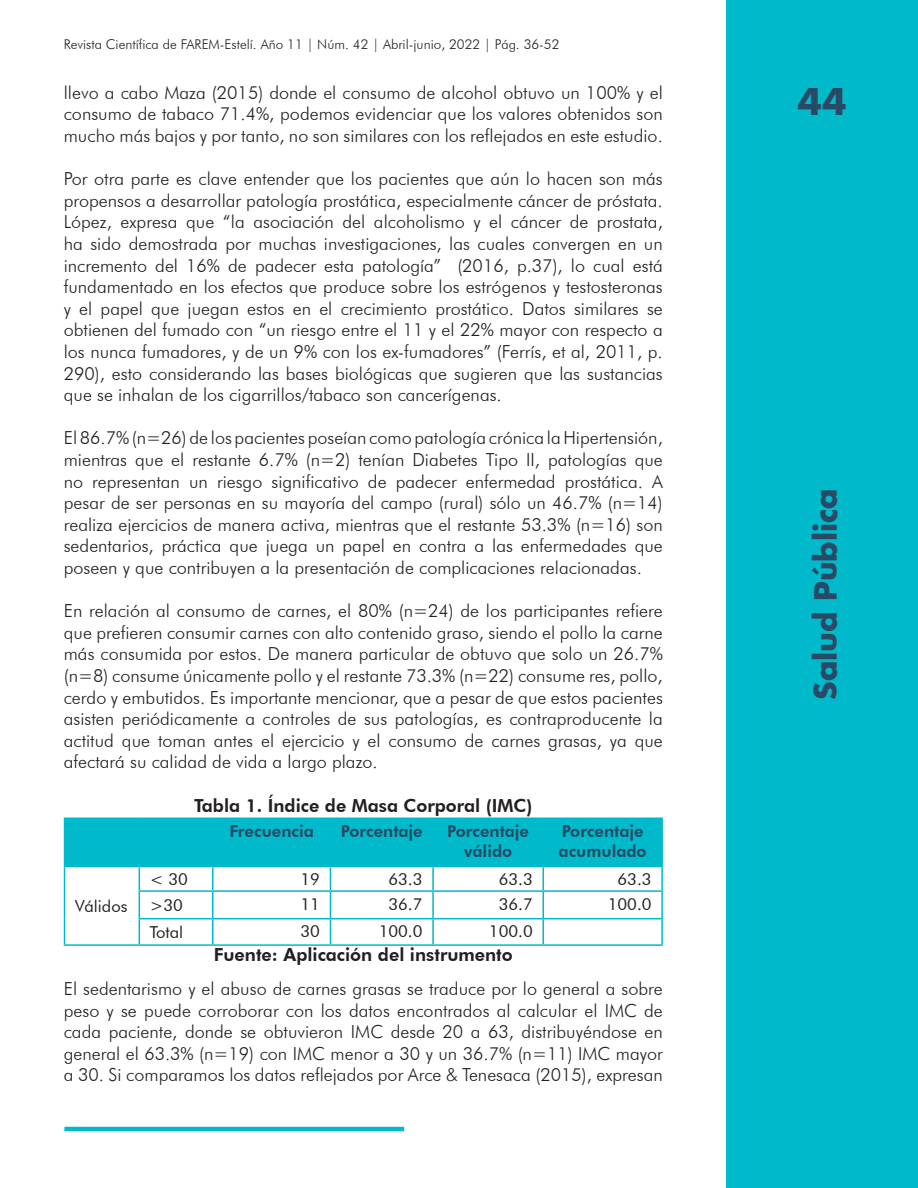
<style>
.page{position:relative;width:918px;height:1188px;background:#fff}
.page>*{position:absolute;margin:0;border:0;box-sizing:border-box;transform-origin:0 0}
.t1{font:700 36px "Futura";color:#284a65}
.t2{font:700 30px "Futura";color:#284a65}
.t3{font:300 18px/21.6px "Futura BT";color:#231f20;text-align:justify}
.t4{font:800 18px "Futura BT";color:#231f20}
.t5{font:16.5px "Futura BT";color:#231f20}
.t6{font:800 16.5px/19.8px "Futura BT";color:#284a65;text-align:center}
.t7{font:300 13.5px "Futura BT";color:#231f20}
</style>
<div class="page">
<div style="left:727px;top:0;width:191px;height:1188px;background:#00b9ca"></div>
<hr style="left:64px;top:1127px;width:340px;height:4px;background:#00b9ca">
<hr style="left:543px;top:818px;width:120px;height:1px;background:#00b9ca">
<hr style="left:661px;top:819px;width:2px;height:47px;background:#00b9ca">
<hr style="left:64px;top:944px;width:75px;height:2px;background:#00b9ca">
<hr style="left:543px;top:866px;width:120px;height:1px;background:#00b9ca">
<hr style="left:661px;top:867px;width:2px;height:23px;background:#00b9ca">
<hr style="left:543px;top:890px;width:120px;height:2px;background:#00b9ca">
<hr style="left:661px;top:892px;width:2px;height:26px;background:#00b9ca">
<svg style="left:64px;top:818px;width:598px;height:126px"></svg>
<hr style="left:433px;top:918px;width:110px;height:1px;background:#00b9ca">
<hr style="left:432px;top:919px;width:2px;height:25px;background:#00b9ca">
<hr style="left:543px;top:918px;width:120px;height:1px;background:#00b9ca">
<hr style="left:542px;top:919px;width:2px;height:25px;background:#00b9ca">
<hr style="left:661px;top:919px;width:2px;height:25px;background:#00b9ca">
<hr style="left:139px;top:944px;width:74px;height:2px;background:#00b9ca">
<hr style="left:213px;top:944px;width:117px;height:2px;background:#00b9ca">
<hr style="left:330px;top:944px;width:103px;height:2px;background:#00b9ca">
<hr style="left:433px;top:944px;width:110px;height:2px;background:#00b9ca">
<hr style="left:543px;top:944px;width:120px;height:2px;background:#00b9ca">
<p class="t7" style="left:64px;top:36px;width:497px">Revista Científica de FAREM-Estelí. Año 11 | Núm. 42 | Abril-junio, 2022 | Pág. 36-52</p>
<p class="t3" style="left:64px;top:81px;width:601px">llevo a cabo Maza (2015) donde el consumo de alcohol obtuvo un 100% y el consumo de tabaco 71.4%, podemos evidenciar que los valores obtenidos son mucho más bajos y por tanto, no son similares con los reflejados en este estudio.</p>
<p class="t3" style="left:64px;top:168px;width:601px">Por otra parte es clave entender que los pacientes que aún lo hacen son más propensos a desarrollar patología prostática, especialmente cáncer de próstata.<br>López, expresa que “la asociación del alcoholismo y el cáncer de prostata, ha sido demostrada por muchas investigaciones, las cuales convergen en un incremento del 16% de padecer esta patología” (2016, p.37), lo cual está fundamentado en los efectos que produce sobre los estrógenos y testosteronas y el papel que juegan estos en el crecimiento prostático. Datos similares se obtienen del fumado con “un riesgo entre el 11 y el 22% mayor con respecto a los nunca fumadores, y de un 9% con los ex-fumadores” (Ferrís, et al, 2011, p.<br>290), esto considerando las bases biológicas que sugieren que las sustancias que se inhalan de los cigarrillos/tabaco son cancerígenas.</p>
<p class="t3" style="left:64px;top:427px;width:601px">El 86.7% (n=26) de los pacientes poseían como patología crónica la Hipertensión, mientras que el restante 6.7% (n=2) tenían Diabetes Tipo II, patologías que no representan un riesgo significativo de padecer enfermedad prostática. A pesar de ser personas en su mayoría del campo (rural) sólo un 46.7% (n=14) realiza ejercicios de manera activa, mientras que el restante 53.3% (n=16) son sedentarios, práctica que juega un papel en contra a las enfermedades que poseen y que contribuyen a la presentación de complicaciones relacionadas.</p>
<p class="t3" style="left:64px;top:600px;width:601px">En relación al consumo de carnes, el 80% (n=24) de los participantes refiere que prefieren consumir carnes con alto contenido graso, siendo el pollo la carne más consumida por estos. De manera particular de obtuvo que solo un 26.7% (n=8) consume únicamente pollo y el restante 73.3% (n=22) consume res, pollo, cerdo y embutidos. Es importante mencionar, que a pesar de que estos pacientes asisten periódicamente a controles de sus patologías, es contraproducente la actitud que toman antes el ejercicio y el consumo de carnes grasas, ya que afectará su calidad de vida a largo plazo.</p>
<p class="t4" style="left:194px;top:794px;width:340px">Tabla 1. Índice de Masa Corporal (IMC)</p>
<p class="t6" style="left:229px;top:821px;width:86px">Frecuencia</p>
<p class="t6" style="left:341px;top:821px;width:83px">Porcentaje</p>
<p class="t6" style="left:447px;top:821px;width:83px">Porcentaje válido</p>
<p class="t6" style="left:559px;top:821px;width:90px;text-align:left">Porcentaje acumulado</p>
<p class="t5" style="left:150px;top:869px;width:40px">&lt; 30</p>
<p class="t5" style="left:301px;top:869px;width:21px">19</p>
<p class="t5" style="left:389px;top:869px;width:36px">63.3</p>
<p class="t5" style="left:499px;top:869px;width:36px">63.3</p>
<p class="t5" style="left:618px;top:869px;width:36px">63.3</p>
<p class="t5" style="left:150px;top:895px;width:35px">&gt;30</p>
<p class="t5" style="left:301px;top:894px;width:21px">11</p>
<p class="t5" style="left:389px;top:894px;width:36px">36.7</p>
<p class="t5" style="left:499px;top:894px;width:36px">36.7</p>
<p class="t5" style="left:608px;top:894px;width:45px">100.0</p>
<p class="t5" style="left:150px;top:922px;width:35px">Total</p>
<p class="t5" style="left:301px;top:921px;width:21px">30</p>
<p class="t5" style="left:379px;top:921px;width:45px">100.0</p>
<p class="t5" style="left:489px;top:921px;width:45px">100.0</p>
<p class="t4" style="left:214px;top:944px;width:301px">Fuente: Aplicación del instrumento</p>
<p class="t3" style="left:64px;top:978px;width:601px">El sedentarismo y el abuso de carnes grasas se traduce por lo general a sobre peso y se puede corroborar con los datos encontrados al calcular el IMC de cada paciente, donde se obtuvieron IMC desde 20 a 63, distribuyéndose en general el 63.3% (n=19) con IMC menor a 30 y un 36.7% (n=11) IMC mayor a 30. Si comparamos los datos reflejados por Arce &amp; Tenesaca (2015), expresan</p>
<p class="t5" style="left:75px;top:896px;width:54px">Válidos</p>
<h1 class="t1" style="left:798px;top:77px;width:51px">44</h1>
<h2 class="t2" style="left:805px;top:700px;width:213px;rotate:-90deg">Salud Pública</h2>
</div>
